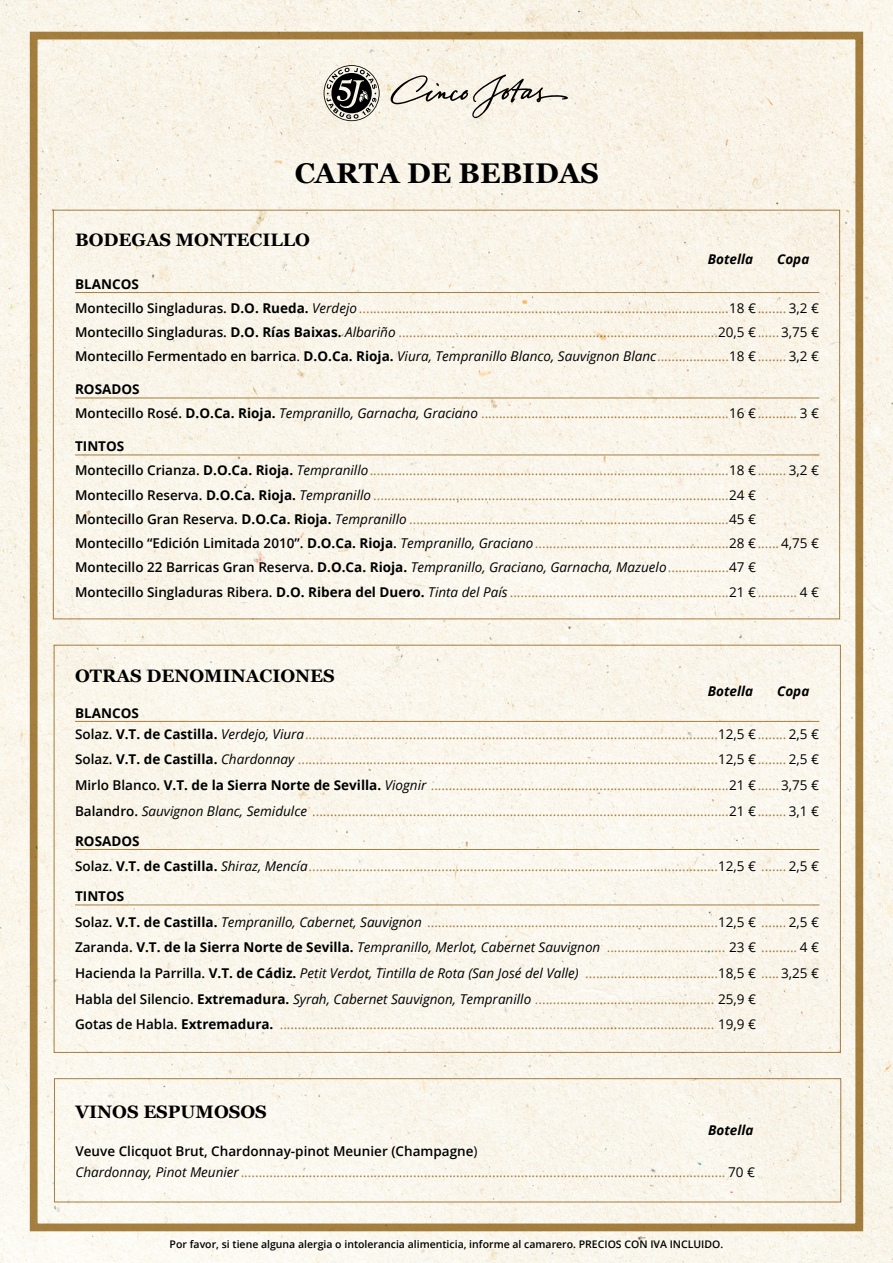
<style>
.page{position:relative;width:893px;height:1263px;background:#fff}
.page>*{position:absolute;margin:0;border:0;box-sizing:border-box;transform-origin:0 0}
.t1{font:700 28.5px "Georgia";color:#000}
.t2{font:700 18px "Georgia";color:#000}
.t3{font:13.5px/24.3px "Open Sans";color:#a78344}
.t4{font:italic 700 13.5px "Open Sans";color:#000}
.t5{font:600 10.5px "Open Sans";color:#000}
.s1{font-weight:700;color:#000}
.s2{font-weight:600;color:#000}
.s3{font-style:italic;color:#000}
.s4{color:#000}
</style>
<div class="page">
<img style="left:0;top:0;width:893px;height:1263px">
<div style="left:30px;top:32px;width:833px;height:1199px;border:8px solid #a78344"></div>
<svg style="left:324px;top:65px;width:244px;height:56px;background:#d0cbc0"></svg>
<hr style="left:75px;top:292px;width:744px;height:1px;background:#a78344">
<hr style="left:75px;top:398px;width:744px;height:1px;background:#a78344">
<hr style="left:75px;top:455px;width:744px;height:1px;background:#a78344">
<hr style="left:75px;top:721px;width:744px;height:1px;background:#a78344">
<hr style="left:75px;top:849px;width:744px;height:1px;background:#a78344">
<hr style="left:75px;top:904px;width:744px;height:1px;background:#a78344">
<div style="left:54px;top:1078px;width:787px;height:124px;border:1px solid #a78344"></div>
<h1 class="t1" style="left:294px;top:151px;width:306px">CARTA DE BEBIDAS</h1>
<h2 class="t2" style="left:75px;top:226px;width:236px">BODEGAS MONTECILLO</h2>
<p class="t4" style="left:708px;top:250px;width:47px">Botella</p>
<p class="t4" style="left:777px;top:250px;width:34px">Copa</p>
<p class="t3" style="left:75px;top:271px;width:746px"><span class="s1">BLANCOS<br></span><span class="s2">Montecillo Singladuras.</span> <span class="s1">D.O. Rueda.</span> <span class="s3">Verdejo</span>.......................................................................................................<span class="s4">18 €</span>........ <span class="s4">3,2 € </span><span class="s2">Montecillo Singladuras.</span> <span class="s1">D.O. Rías Baixas.</span> <span class="s3">Albariño</span> .........................................................................................<span class="s4">20,5 €</span>...... <span class="s4">3,75 € </span><span class="s2">Montecillo Fermentado en barrica</span><span class="s4">.</span> <span class="s1">D.O.Ca. Rioja.</span> <span class="s3">Viura, Tempranillo Blanco, Sauvignon Blanc</span>....................<span class="s4">18 €</span>........ <span class="s4">3,2 €</span></p>
<p class="t3" style="left:75px;top:377px;width:745px"><span class="s1">ROSADOS<br></span><span class="s2">Montecillo Rosé.</span> <span class="s1">D.O.Ca. Rioja.</span> <span class="s3">Tempranillo, Garnacha, Graciano</span> .....................................................................<span class="s4">16 €</span>........... <span class="s4">3 €</span></p>
<p class="t3" style="left:75px;top:434px;width:746px"><span class="s1">TINTOS<br></span><span class="s2">Montecillo Crianza.</span> <span class="s1">D.O.Ca. Rioja.</span> <span class="s3">Tempranillo</span>....................................................................................................<span class="s4">18 €</span>........ <span class="s4">3,2 € </span><span class="s2">Montecillo Reserva.</span> <span class="s1">D.O.Ca. Rioja.</span> <span class="s3">Tempranillo</span> ...................................................................................................<span class="s4">24 € </span><span class="s2">Montecillo Gran Reserva.</span> <span class="s1">D.O.Ca. Rioja.</span> <span class="s3">Tempranillo</span> .........................................................................................<span class="s4">45 € </span><span class="s2">Montecillo “Edición Limitada 2010”.</span> <span class="s1">D.O.Ca. Rioja</span><span class="s2">.</span> <span class="s3">Tempranillo, Graciano</span>......................................................<span class="s4">28 €</span>...... <span class="s4">4,75 € </span><span class="s2">Montecillo 22 Barricas Gran Reserva.</span> <span class="s1">D.O.Ca. Rioja.</span> <span class="s3">Tempranillo, Graciano, Garnacha, Mazuelo</span>.................<span class="s4">47 € </span><span class="s2">Montecillo Singladuras Ribera.</span> <span class="s1">D.O. Ribera del Duero.</span> <span class="s3">Tinta del País</span> .............................................................<span class="s4">21 €</span>........... <span class="s4">4 €</span></p>
<h2 class="t2" style="left:75px;top:662px;width:261px">OTRAS DENOMINACIONES</h2>
<p class="t4" style="left:708px;top:682px;width:47px">Botella</p>
<p class="t4" style="left:777px;top:682px;width:34px">Copa</p>
<p class="t3" style="left:75px;top:702px;width:745px;line-height:21.3px"><span class="s1">BLANCOS<br></span><span class="s2">Solaz.</span> <span class="s1">V.T. de Castilla.</span> <span class="s3">Verdejo, Viura</span>...................................................................................................................<span class="s4">12,5 €</span>........ <span class="s4">2,5 €</span></p>
<p class="t3" style="left:75px;top:746px;width:746px;line-height:25.7px;text-align:justify"><span class="s2">Solaz.</span> <span class="s1">V.T. de Castilla.</span> <span class="s3">Chardonnay</span> .....................................................................................................................<span class="s4">12,5 €</span>........ <span class="s4">2,5 € </span><span class="s2">Mirlo Blanco.</span> <span class="s1">V.T. de la Sierra Norte de Sevilla.</span> <span class="s3">Viognir</span> ...................................................................................<span class="s4">21 €</span>...... <span class="s4">3,75 € </span><span class="s2">Balandro.</span> <span class="s3">Sauvignon Blanc, Semidulce</span> ....................................................................................................................<span class="s4">21 €</span>........ <span class="s4">3,1 €</span></p>
<p class="t3" style="left:75px;top:827px;width:745px;line-height:25.7px"><span class="s1">ROSADOS<br></span><span class="s2">Solaz.</span> <span class="s1">V.T. de Castilla.</span> <span class="s3">Shiraz, Mencía</span>..................................................................................................................<span class="s4">12,5 €</span> ....... <span class="s4">2,5 €</span></p>
<p class="t3" style="left:75px;top:883px;width:746px;line-height:25.7px"><span class="s1">TINTOS<br></span><span class="s2">Solaz.</span> <span class="s1">V.T. de Castilla.</span> <span class="s3">Tempranillo, Cabernet, Sauvignon</span> .................................................................................<span class="s4">12,5 €</span> ....... <span class="s4">2,5 € </span><span class="s2">Zaranda.</span> <span class="s1">V.T. de la Sierra Norte de Sevilla.</span> <span class="s3">Tempranillo, Merlot, Cabernet Sauvignon</span> ................................. <span class="s4">23 €</span> .......... <span class="s4">4 € </span><span class="s2">Hacienda la Parrilla.</span> <span class="s1">V.T. de Cádiz.</span> <span class="s3">Petit Verdot, Tintilla de Rota (San José del Valle)</span> .....................................<span class="s4">18,5 €</span> ..... <span class="s4">3,25 € </span><span class="s2">Habla del Silencio.</span> <span class="s1">Extremadura.</span> <span class="s3">Syrah, Cabernet Sauvignon, Tempranillo</span> .................................................. <span class="s4">25,9 €<br></span><span class="s2">Gotas de Habla.</span> <span class="s1">Extremadura.</span> ......................................................................................................................... <span class="s4">19,9 €</span></p>
<h2 class="t2" style="left:75px;top:1098px;width:193px">VINOS ESPUMOSOS</h2>
<p class="t4" style="left:708px;top:1121px;width:47px">Botella</p>
<p class="t3" style="left:75px;top:1140px;width:681px;line-height:20.7px"><span class="s2">Veuve Clicquot Brut, Chardonnay-pinot Meunier (Champagne</span><span class="s4">)<br></span><span class="s3">Chardonnay, Pinot Meunier</span>....................................................................................................................................... <span class="s4">70 €</span></p>
<p class="t5" style="left:170px;top:1237px;width:555px">Por favor, si tiene alguna alergia o intolerancia alimenticia, informe al camarero. PRECIOS CON IVA INCLUIDO.</p>
</div>
